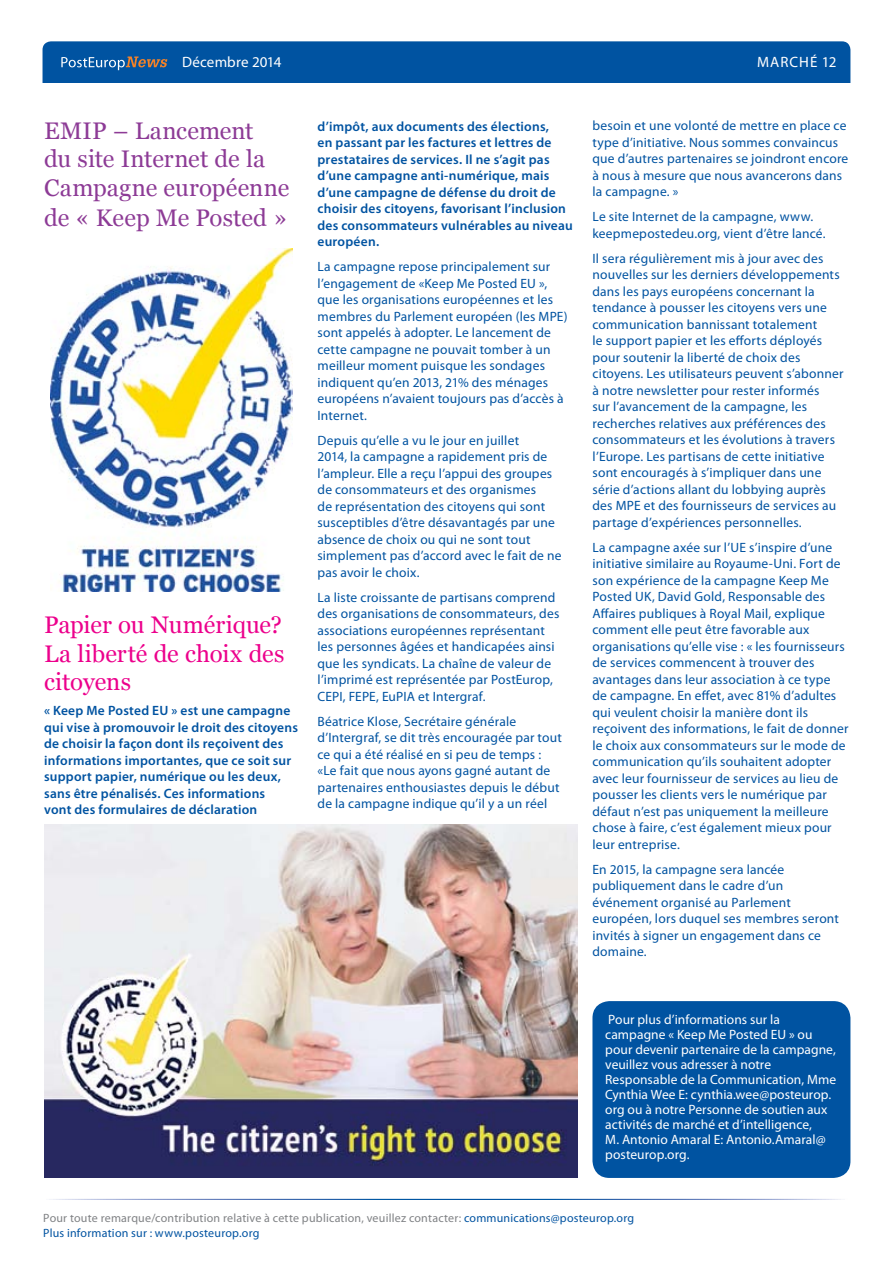
<style>
.page{position:relative;width:893px;height:1263px;background:#fff}
.page>*{position:absolute;margin:0;border:0;box-sizing:border-box;transform-origin:0 0}
.t1{font:24px/29px "Georgia";color:#8d3b96}
.t2{font:24px/28.5px "Georgia";letter-spacing:-.005em;color:#ec008c;text-align:justify}
.t3{font:15px "Myriad Pro";letter-spacing:.01em;color:#fff}
.t4{font:13.5px/16.5px "Myriad Pro";letter-spacing:.015em;color:#0053a1}
.t5{font:600 13.5px/16.5px "Myriad Pro";letter-spacing:.015em;color:#0053a1}
.t6{font:13.5px/15px "Myriad Pro";letter-spacing:.005em;color:#fff}
.t7{font:12px/15px "Myriad Pro";letter-spacing:.015em;color:#808285}
.s1{color:#0053a1}
</style>
<div class="page">
<div style="left:43px;top:41px;width:807px;height:57px;background:#0053a1;border-radius:9px"></div>
<div style="left:37px;top:83px;width:823px;height:17px;background:#fff"></div>
<svg style="left:61px;top:56px;width:106px;height:14px"></svg>
<img style="left:44px;top:824px;width:533px;height:354px">
<img style="left:50px;top:248px;width:243px;height:343px">
<div style="left:592px;top:1001px;width:258px;height:177px;background:#0053a1;border-radius:17px"></div>
<p class="t3" style="left:182px;top:53px;width:101px">Décembre 2014</p>
<p class="t3" style="left:810px;top:52px;width:28px">é 12</p>
<p class="t3" style="left:757px;top:53px;width:24px">March</p>
<h1 class="t1" style="left:44px;top:116px;width:247px">EMIP – Lancement<br>du site Internet de la<br>Campagne européenne de « Keep Me Posted »</h1>
<h1 class="t2" style="left:44px;top:611px;width:242px">Papier ou Numérique?<br>La liberté de choix des citoyens</h1>
<p class="t5" style="left:44px;top:702px;width:255px">« Keep Me Posted EU » est une campagne qui vise à promouvoir le droit des citoyens de choisir la façon dont ils reçoivent des informations importantes, que ce soit sur support papier, numérique ou les deux, sans être pénalisés. Ces informations<br>vont des formulaires de déclaration</p>
<p class="t5" style="left:317px;top:117px;width:257px">d’impôt, aux documents des élections,<br>en passant par les factures et lettres de prestataires de services. Il ne s’agit pas d’une campagne anti-numérique, mais d’une campagne de défense du droit de choisir des citoyens, favorisant l’inclusion des consommateurs vulnérables au niveau européen.</p>
<p class="t4" style="left:317px;top:258px;width:252px">La campagne repose principalement sur l’engagement de «Keep Me Posted EU », que les organisations européennes et les membres du Parlement européen (les MPE) sont appelés à adopter. Le lancement de cette campagne ne pouvait tomber à un meilleur moment puisque les sondages indiquent qu’en 2013, 21% des ménages européens n’avaient toujours pas d’accès à Internet.</p>
<p class="t4" style="left:317px;top:432px;width:246px">Depuis qu’elle a vu le jour en juillet<br>2014, la campagne a rapidement pris de l’ampleur. Elle a reçu l’appui des groupes de consommateurs et des organismes<br>de représentation des citoyens qui sont susceptibles d’être désavantagés par une absence de choix ou qui ne sont tout simplement pas d’accord avec le fait de ne pas avoir le choix.</p>
<p class="t4" style="left:317px;top:589px;width:243px">La liste croissante de partisans comprend des organisations de consommateurs, des associations européennes représentant les personnes âgées et handicapées ainsi que les syndicats. La chaîne de valeur de l’imprimé est représentée par PostEurop, CEPI, FEPE, EuPIA et Intergraf.</p>
<p class="t4" style="left:317px;top:713px;width:246px">Béatrice Klose, Secrétaire générale d’Intergraf, se dit très encouragée par tout ce qui a été réalisé en si peu de temps : «Le fait que nous ayons gagné autant de partenaires enthousiastes depuis le début de la campagne indique qu’il y a un réel</p>
<p class="t4" style="left:592px;top:117px;width:257px">besoin et une volonté de mettre en place ce type d’initiative. Nous sommes convaincus que d’autres partenaires se joindront encore à nous à mesure que nous avancerons dans la campagne. »</p>
<p class="t4" style="left:592px;top:208px;width:235px">Le site Internet de la campagne, www. keepmepostedeu.org, vient d’être lancé.</p>
<p class="t4" style="left:592px;top:250px;width:253px">Il sera régulièrement mis à jour avec des nouvelles sur les derniers développements dans les pays européens concernant la tendance à pousser les citoyens vers une communication bannissant totalement<br>le support papier et les efforts déployés pour soutenir la liberté de choix des citoyens. Les utilisateurs peuvent s’abonner à notre newsletter pour rester informés<br>sur l’avancement de la campagne, les recherches relatives aux préférences des consommateurs et les évolutions à travers l’Europe. Les partisans de cette initiative sont encouragés à s’impliquer dans une série d’actions allant du lobbying auprès des MPE et des fournisseurs de services au partage d’expériences personnelles.</p>
<p class="t4" style="left:592px;top:539px;width:257px">La campagne axée sur l’UE s’inspire d’une initiative similaire au Royaume-Uni. Fort de son expérience de la campagne Keep Me Posted UK, David Gold, Responsable des Affaires publiques à Royal Mail, explique comment elle peut être favorable aux organisations qu’elle vise : « les fournisseurs de services commencent à trouver des avantages dans leur association à ce type<br>de campagne. En effet, avec 81% d’adultes qui veulent choisir la manière dont ils reçoivent des informations, le fait de donner le choix aux consommateurs sur le mode de communication qu’ils souhaitent adopter avec leur fournisseur de services au lieu de pousser les clients vers le numérique par défaut n’est pas uniquement la meilleure chose à faire, c’est également mieux pour leur entreprise.</p>
<p class="t4" style="left:592px;top:861px;width:248px">En 2015, la campagne sera lancée publiquement dans le cadre d’un événement organisé au Parlement européen, lors duquel ses membres seront invités à signer un engagement dans ce domaine.</p>
<p class="t6" style="left:605px;top:1012px;width:232px">Pour plus d’informations sur la campagne « Keep Me Posted EU » ou pour devenir partenaire de la campagne, veuillez vous adresser à notre Responsable de la Communication, Mme Cynthia Wee E: cynthia.wee@posteurop. org ou à notre Personne de soutien aux activités de marché et d’intelligence,<br>M. Antonio Amaral E: Antonio.Amaral@ posteurop.org.</p>
<p class="t7" style="left:43px;top:1211px;width:592px">Pour toute remarque/contribution relative à cette publication, veuillez contacter: <span class="s1">communications@posteurop.org<br>Plus information sur : www.posteurop.org</span></p>
</div>
